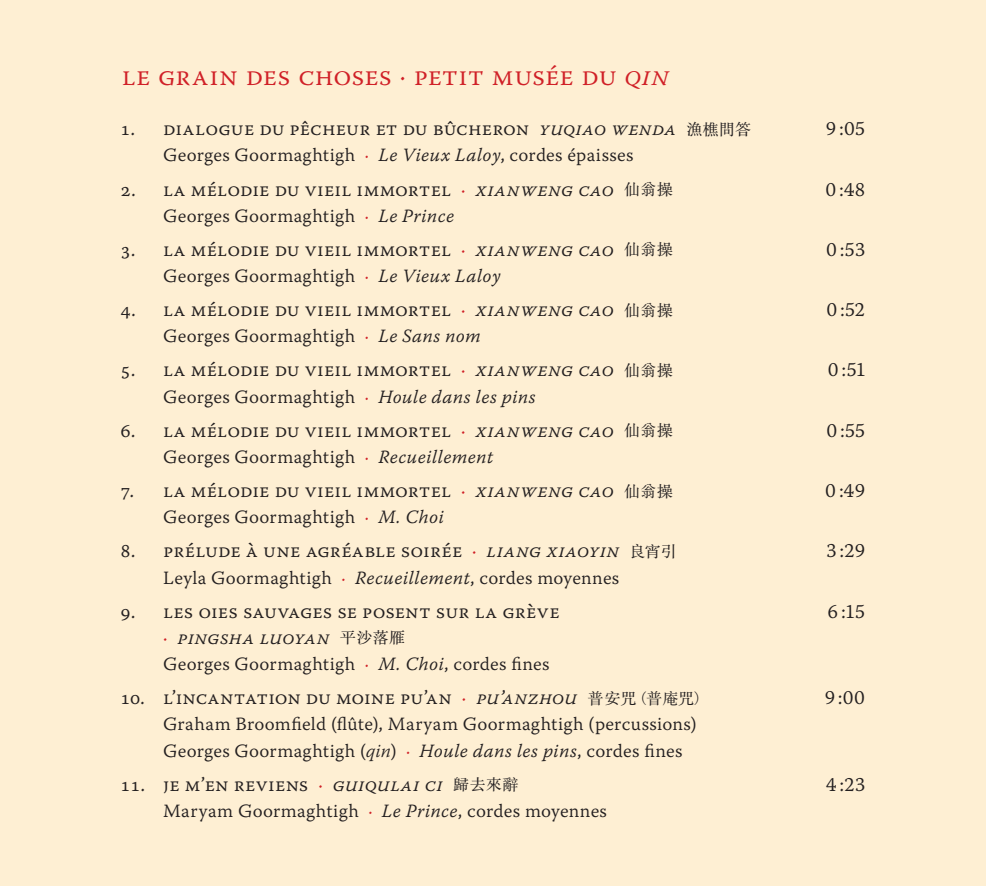
<style>
.page{position:relative;width:986px;height:886px;background:#fff}
.page>*{position:absolute;margin:0;border:0;box-sizing:border-box;transform-origin:0 0}
.t1{font:300 28.75px "Warnock Pro";letter-spacing:.005em;color:#d02027}
.t2{font:20px "Warnock Pro Light Capt";letter-spacing:.01em;color:#231f20}
.t3{font:20px "Warnock Pro Light It Capt";letter-spacing:.005em;color:#231f20}
.t4{font:18.75px/26.2px "Warnock Pro Light Capt";letter-spacing:.015em;color:#231f20}
.s1{font-style:italic}
.s2{font-family:"Warnock Pro Light It Capt"}
.s3{font-family:"ST Songti TC Regular";font-size:15.5px}
.s4{color:#d02027}
.s5{font-family:"Warnock Pro Light Capt";color:#d02027}
.s6{font-family:"Warnock Pro";font-weight:300;font-style:italic}
</style>
<div class="page">
<div style="left:0;top:0;width:985px;height:886px;background:#feefd3"></div>
<h1 class="t1" style="left:122px;top:58px;width:548px">le grain des choses · petit musée du <span class="s1">qin</span></h1>
<p class="t2" style="left:120px;top:117px;width:632px">1. dialogue du pêcheur et du bûcheron <span class="s2">yuqiao wenda</span> <span class="s3">漁樵問答</span></p>
<p class="t2" style="left:825px;top:117px;width:41px">9:05</p>
<p class="t4" style="left:163px;top:142px;width:472px">Georges Goormaghtigh <span class="s4">·</span> <span class="s2">Le Vieux Laloy</span>, cordes épaisses</p>
<p class="t2" style="left:120px;top:177px;width:554px">2. la mélodie du vieil immortel <span class="s4">·</span> <span class="s2">xianweng cao</span> <span class="s3">仙翁操</span></p>
<p class="t2" style="left:825px;top:177px;width:41px">0:48</p>
<p class="t4" style="left:163px;top:202px;width:292px">Georges Goormaghtigh <span class="s4">·</span> <span class="s2">Le Prince</span></p>
<p class="t2" style="left:120px;top:237px;width:554px">3. la mélodie du vieil immortel <span class="s4">·</span> <span class="s2">xianweng cao</span> <span class="s3">仙翁操</span></p>
<p class="t2" style="left:825px;top:237px;width:41px">0:53</p>
<p class="t4" style="left:163px;top:262px;width:340px">Georges Goormaghtigh <span class="s4">·</span> <span class="s2">Le Vieux Laloy</span></p>
<p class="t2" style="left:120px;top:297px;width:554px">4. la mélodie du vieil immortel <span class="s4">·</span> <span class="s2">xianweng cao</span> <span class="s3">仙翁操</span></p>
<p class="t2" style="left:826px;top:297px;width:41px">0:52</p>
<p class="t4" style="left:163px;top:323px;width:319px">Georges Goormaghtigh <span class="s4">·</span> <span class="s2">Le Sans nom</span></p>
<p class="t2" style="left:120px;top:358px;width:554px">5. la mélodie du vieil immortel <span class="s4">·</span> <span class="s2">xianweng cao</span> <span class="s3">仙翁操</span></p>
<p class="t2" style="left:827px;top:358px;width:39px">0:51</p>
<p class="t4" style="left:163px;top:383px;width:374px">Georges Goormaghtigh <span class="s4">·</span> <span class="s2">Houle dans les pins</span></p>
<p class="t2" style="left:120px;top:418px;width:554px">6. la mélodie du vieil immortel <span class="s4">·</span> <span class="s2">xianweng cao</span> <span class="s3">仙翁操</span></p>
<p class="t2" style="left:826px;top:418px;width:40px">0:55</p>
<p class="t4" style="left:163px;top:443px;width:331px">Georges Goormaghtigh <span class="s4">·</span> <span class="s2">Recueillement</span></p>
<p class="t2" style="left:120px;top:478px;width:554px">7. la mélodie du vieil immortel <span class="s4">·</span> <span class="s2">xianweng cao</span> <span class="s3">仙翁操</span></p>
<p class="t2" style="left:825px;top:478px;width:42px">0:49</p>
<p class="t4" style="left:163px;top:504px;width:282px">Georges Goormaghtigh <span class="s4">·</span> <span class="s2">M. Choi</span></p>
<p class="t2" style="left:120px;top:539px;width:557px">8. prélude à une agréable soirée <span class="s4">·</span> <span class="s2">liang xiaoyin</span> <span class="s3">良宵引</span></p>
<p class="t2" style="left:826px;top:539px;width:40px">3:29</p>
<p class="t4" style="left:163px;top:564px;width:457px">Leyla Goormaghtigh <span class="s4">·</span> <span class="s2">Recueillement</span>, cordes moyennes</p>
<p class="t2" style="left:120px;top:599px;width:440px">9. les oies sauvages se posent sur la grève</p>
<p class="t2" style="left:827px;top:599px;width:39px">6:15</p>
<p class="t3" style="left:163px;top:625px;width:243px"><span class="s5">·</span> pingsha luoyan <span class="s3">平沙落雁</span></p>
<p class="t4" style="left:163px;top:650px;width:388px">Georges Goormaghtigh <span class="s4">·</span> <span class="s2">M. Choi</span>, cordes fines</p>
<p class="t2" style="left:120px;top:685px;width:580px">10. l’incantation du moine pu’an <span class="s4">·</span> <span class="s2">pu’anzhou</span> <span class="s3">普安咒 (普庵咒)</span></p>
<p class="t2" style="left:824px;top:685px;width:42px">9:00</p>
<p class="t4" style="left:163px;top:711px;width:535px">Graham Broomfield (flûte), Maryam Goormaghtigh (percussions)<br>Georges Goormaghtigh (<span class="s6">qin</span>) <span class="s4">·</span> <span class="s2">Houle dans les pins</span>, cordes fines</p>
<p class="t2" style="left:120px;top:772px;width:399px">11. je m’en reviens <span class="s4">·</span> <span class="s2">guiqulai ci</span> <span class="s3">歸去來辭</span></p>
<p class="t2" style="left:825px;top:772px;width:41px">4:23</p>
<p class="t4" style="left:163px;top:797px;width:445px">Maryam Goormaghtigh <span class="s4">·</span> <span class="s2">Le Prince</span>, cordes moyennes</p>
</div>
